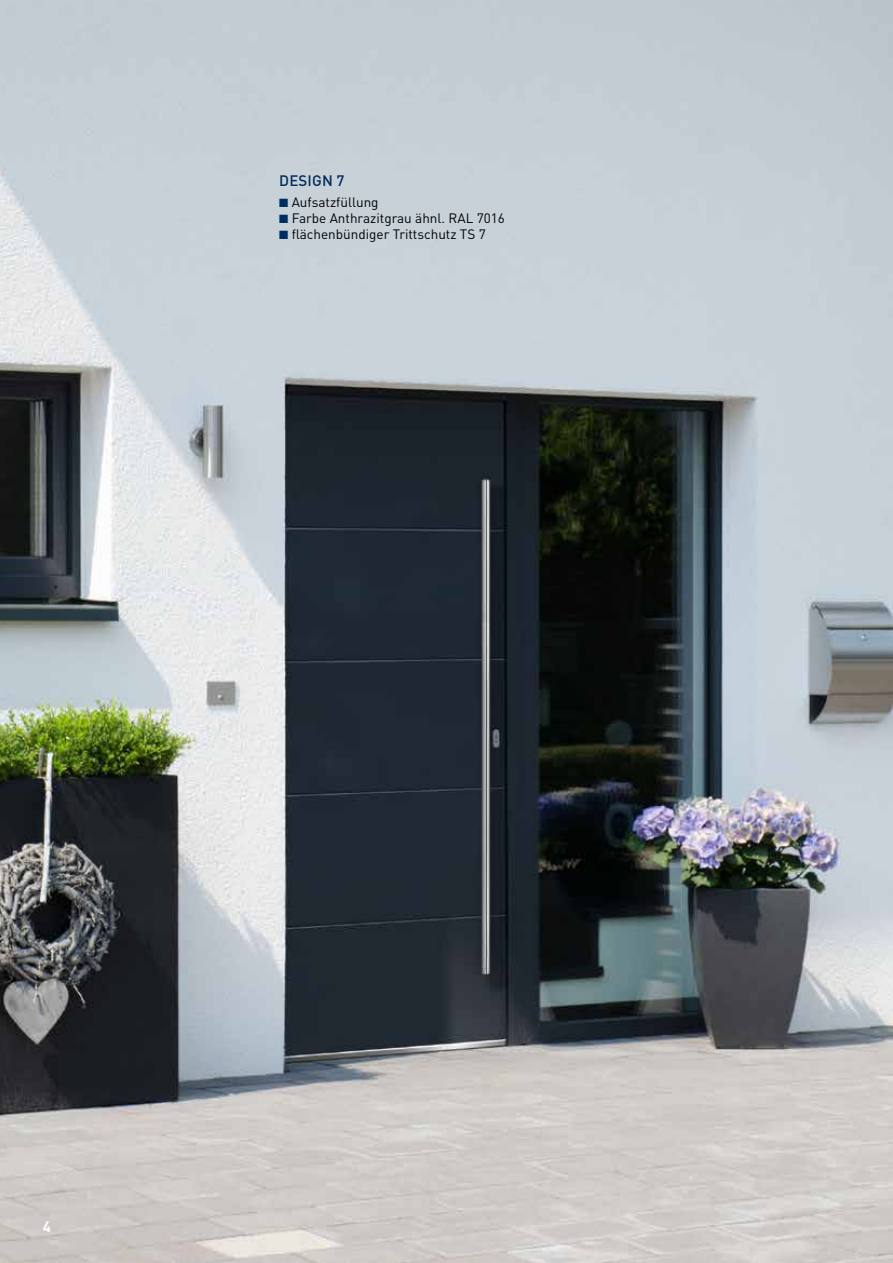
<style>
.page{position:relative;width:893px;height:1263px;background:#fff}
.page>*{position:absolute;margin:0;border:0;box-sizing:border-box;transform-origin:0 0}
.t1{font:500 15px "DIN Pro";letter-spacing:.01em;color:#002d5c}
.t2{font:700 15px "DIN Pro";color:#fff}
.t3{font:13.5px "DIN Pro";color:#000}
.s1{color:#002d5c}
</style>
<div class="page">
<img style="left:0;top:0;width:893px;height:1263px">
<p class="t1" style="left:279px;top:171px;width:67px">DESIGN 7</p>
<p class="t3" style="left:279px;top:193px;width:101px"><span class="s1">■</span> Aufsatzfüllung</p>
<p class="t3" style="left:279px;top:209px;width:227px"><span class="s1">■</span> Farbe Anthrazitgrau ähnl. RAL 7016</p>
<p class="t3" style="left:279px;top:225px;width:208px"><span class="s1">■</span> flächenbündiger Trittschutz TS 7</p>
<p class="t2" style="left:43px;top:1216px;width:10px">4</p>
</div>
